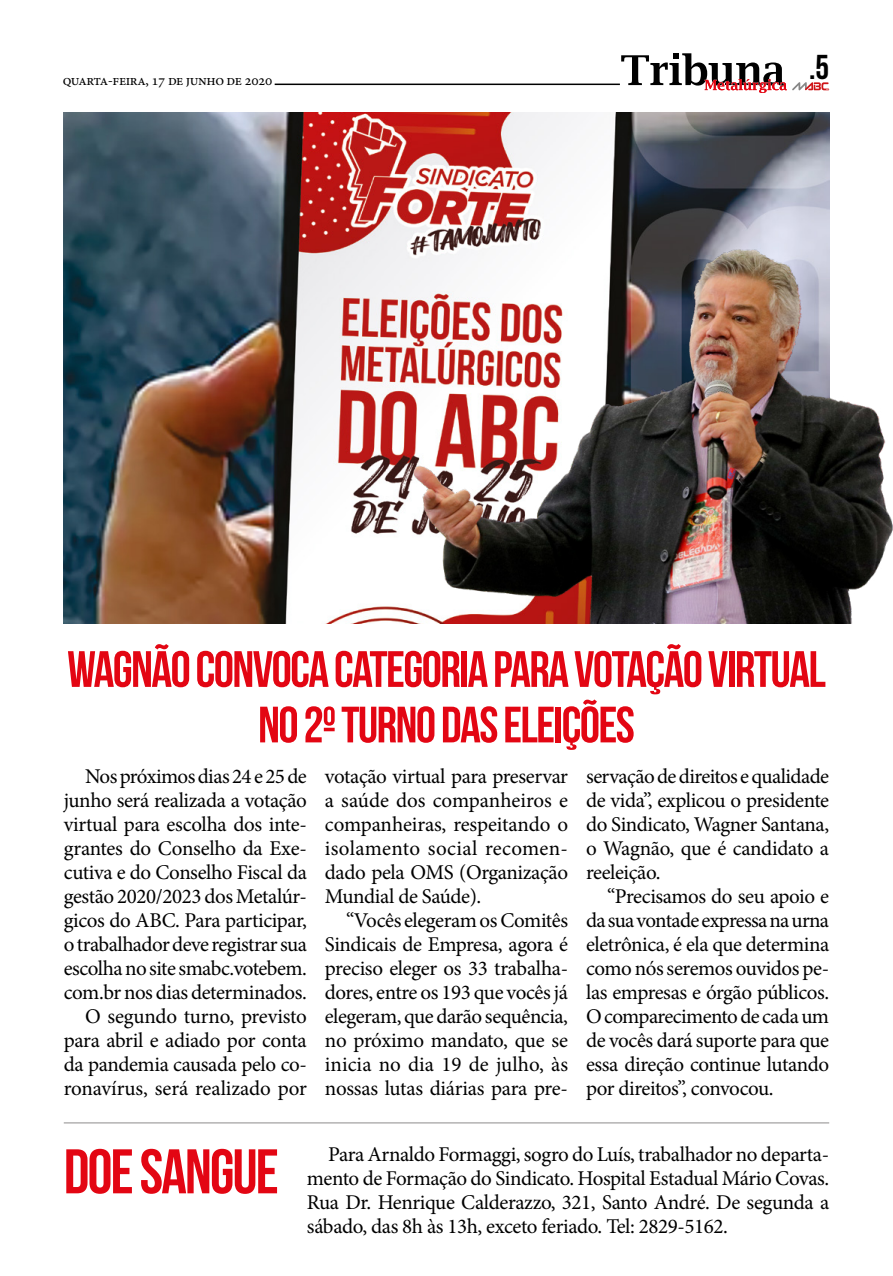
<style>
.page{position:relative;width:893px;height:1276px;background:#fff}
.page>*{position:absolute;margin:0;border:0;box-sizing:border-box;transform-origin:0 0}
.t1{font:62.85px "Bebas Neue";letter-spacing:-.03em;color:#e30613}
.t2{font:51px/55.5px "Bebas Neue";letter-spacing:-.03em;color:#e30613;text-align:center}
.t3{font:34.5px "Bebas Neue";color:#000}
.t4{font:21px/24px "Minion Pro";letter-spacing:-.02em;color:#000;text-align:justify}
.t5{font:15px "Minion Pro";letter-spacing:-.03em;color:#000}
</style>
<div class="page">
<img style="left:64px;top:113px;width:765px;height:510px">
<svg style="left:621px;top:53px;width:208px;height:40px"></svg>
<hr style="left:275px;top:84px;width:345px;height:1px;background:#000">
<hr style="left:64px;top:1122px;width:765px;height:1px;background:#b3b2b2">
<img style="left:408px;top:204px;width:485px;height:419px">
<p class="t5" style="left:63px;top:70px;width:211px">quarta-feira, 17 de junho de 2020</p>
<h3 class="t3" style="left:809px;top:48px;width:22px">.5</h3>
<h2 class="t2" style="left:67px;top:641px;width:760px">WAGNÃO CONVOCA CATEGORIA PARA VOTAÇÃO VIRTUAL<br>NO 2º TURNO DAS ELEIÇÕES</h2>
<p class="t4" style="left:64px;top:764px;width:245px;text-align:right">Nos próximos dias 24 e 25 de junho será realizada a votação virtual para escolha dos inte&shy;grantes do Conselho da Exe&shy;cutiva e do Conselho Fiscal da gestão 2020/2023 dos Metalúr&shy;gicos do ABC. Para participar, o trabalhador deve registrar sua escolha no site smabc.votebem. com.br nos dias determinados.<br>O segundo turno, previsto para abril e adiado por conta da pandemia causada pelo co&shy;ronavírus, será realizado por</p>
<p class="t4" style="left:325px;top:764px;width:245px">votação virtual para preservar a saúde dos companheiros e companheiras, respeitando o isolamento social recomen&shy;dado pela OMS (Organização Mundial de Saúde).</p>
<p class="t4" style="left:325px;top:908px;width:245px;text-indent:21px">“Vocês elegeram os Comitês Sindicais de Empresa, agora é preciso eleger os 33 trabalha&shy;dores, entre os 193 que vocês já elegeram, que darão sequência, no próximo mandato, que se inicia no dia 19 de julho, às nossas lutas diárias para pre-</p>
<p class="t4" style="left:586px;top:764px;width:245px">servação de direitos e qualidade de vida”, explicou o presidente do Sindicato, Wagner Santana, o Wagnão, que é candidato a reeleição.</p>
<p class="t4" style="left:586px;top:884px;width:245px;text-indent:21px">“Precisamos do seu apoio e da sua vontade expressa na urna eletrônica, é ela que determina como nós seremos ouvidos pe&shy;las empresas e órgão públicos.<br>O comparecimento de cada um de vocês dará suporte para que essa direção continue lutando por direitos”, convocou.</p>
<h1 class="t1" style="left:64px;top:1137px;width:217px">DOE SANGUE</h1>
<p class="t4" style="left:307px;top:1142px;width:524px;text-indent:21px">Para Arnaldo Formaggi, sogro do Luís, trabalhador no departa&shy;mento de Formação do Sindicato. Hospital Estadual Mário Covas.<br>Rua Dr. Henrique Calderazzo, 321, Santo André. De segunda a sábado, das 8h às 13h, exceto feriado. Tel: 2829-5162.</p>
</div>
